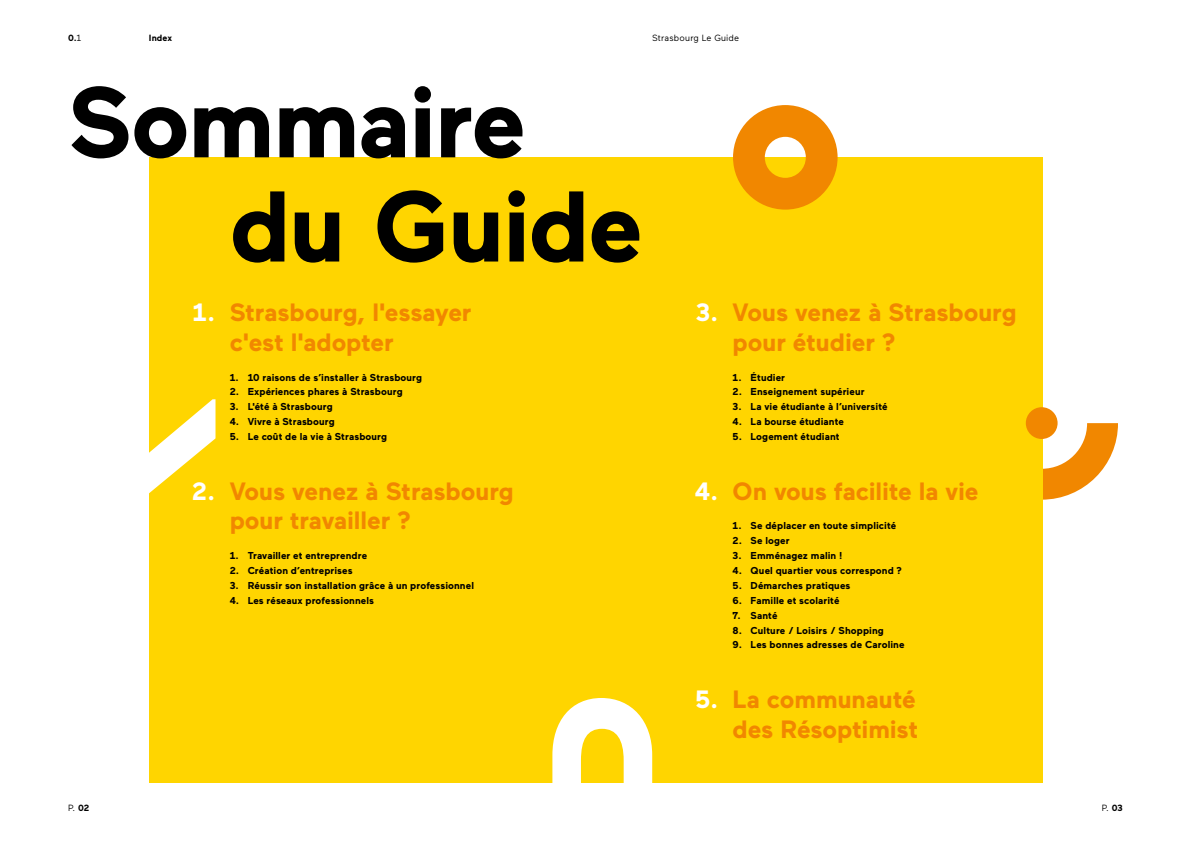
<style>
.page{position:relative;width:1191px;height:842px;background:#fff}
.page>*{position:absolute;margin:0;border:0;box-sizing:border-box;transform-origin:0 0}
.t1{font:700 100px/104.2px "Maax";letter-spacing:-.015em;color:#000}
.t2{font:700 25px/29.8px "Maax";letter-spacing:-.005em;color:#f18700}
.t3{font:700 25px "Maax";color:#fff}
.t4{font:700 10px "Maax";letter-spacing:.01em;color:#000}
.t5{font:9px "Maax";letter-spacing:.015em;color:#000}
.t6{font:700 9px "Maax";letter-spacing:.015em;color:#000}
.s1{font-weight:400}
.s2{font-weight:700}
</style>
<div class="page">
<svg style="left:1042px;top:423px;width:76px;height:77px"></svg>
<div style="left:149px;top:157px;width:893px;height:625px;background:#ffd500"></div>
<svg style="left:733px;top:105px;width:104px;height:105px"></svg>
<div style="left:1025px;top:407px;width:32px;height:32px;background:#f18700;border-radius:50%"></div>
<svg style="left:149px;top:399px;width:66px;height:95px"></svg>
<svg style="left:552px;top:698px;width:100px;height:85px"></svg>
<p class="t6" style="left:68px;top:33px;width:15px">0.<span class="s1">1</span></p>
<p class="t6" style="left:149px;top:33px;width:25px">Index</p>
<p class="t5" style="left:652px;top:33px;width:89px">Strasbourg Le Guide</p>
<h1 class="t1" style="left:230px;top:72px;width:415px;text-indent:-162px">Sommaire du Guide</h1>
<h2 class="t3" style="left:192px;top:299px;width:24px">1.</h2>
<h2 class="t3" style="left:192px;top:477px;width:25px">2.</h2>
<h2 class="t2" style="left:230px;top:298px;width:243px">Strasbourg, l'essayer c'est l'adopter</h2>
<p class="t4" style="left:230px;top:372px;width:194px">1. 10 raisons de s’installer à Strasbourg</p>
<p class="t4" style="left:230px;top:387px;width:174px">2. Expériences phares à Strasbourg</p>
<p class="t4" style="left:230px;top:401px;width:104px">3. L'été à Strasbourg</p>
<p class="t4" style="left:230px;top:416px;width:107px">4. Vivre à Strasbourg</p>
<p class="t4" style="left:230px;top:431px;width:159px">5. Le coût de la vie à Strasbourg</p>
<h2 class="t2" style="left:230px;top:476px;width:286px">Vous venez à Strasbourg pour travailler ?</h2>
<p class="t4" style="left:230px;top:550px;width:139px">1. Travailler et entreprendre</p>
<p class="t4" style="left:230px;top:565px;width:124px">2. Création d’entreprises</p>
<p class="t4" style="left:230px;top:580px;width:246px">3. Réussir son installation grâce à un professionnel</p>
<p class="t4" style="left:230px;top:595px;width:146px">4. Les réseaux professionnels</p>
<h2 class="t3" style="left:695px;top:299px;width:24px">3.</h2>
<h2 class="t3" style="left:695px;top:477px;width:25px">4.</h2>
<h2 class="t2" style="left:732px;top:298px;width:286px">Vous venez à Strasbourg pour étudier ?</h2>
<p class="t4" style="left:732px;top:372px;width:54px">1. Étudier</p>
<p class="t4" style="left:732px;top:387px;width:133px">2. Enseignement supérieur</p>
<p class="t4" style="left:732px;top:401px;width:156px">3. La vie étudiante à l’université</p>
<p class="t4" style="left:732px;top:416px;width:113px">4. La bourse étudiante</p>
<p class="t4" style="left:732px;top:431px;width:109px">5. Logement étudiant</p>
<h2 class="t2" style="left:732px;top:476px;width:247px">On vous facilite la vie</h2>
<p class="t4" style="left:732px;top:520px;width:165px">1. Se déplacer en toute simplicité</p>
<p class="t4" style="left:732px;top:535px;width:59px">2. Se loger</p>
<p class="t4" style="left:732px;top:550px;width:111px">3. Emménagez malin !</p>
<p class="t4" style="left:732px;top:565px;width:171px">4. Quel quartier vous correspond ?</p>
<p class="t4" style="left:732px;top:580px;width:119px">5. Démarches pratiques</p>
<p class="t4" style="left:732px;top:595px;width:108px">6. Famille et scolarité</p>
<p class="t4" style="left:732px;top:610px;width:46px">7. Santé</p>
<p class="t4" style="left:732px;top:625px;width:153px">8. Culture / Loisirs / Shopping</p>
<p class="t4" style="left:732px;top:640px;width:173px">9. Les bonnes adresses de Caroline</p>
<h2 class="t3" style="left:695px;top:686px;width:25px">5.</h2>
<h2 class="t2" style="left:732px;top:685px;width:187px">La communauté des Résoptimist</h2>
<p class="t5" style="left:68px;top:803px;width:23px">P. <span class="s2">02</span></p>
<p class="t5" style="left:1101px;top:803px;width:23px">P. <span class="s2">03</span></p>
</div>
